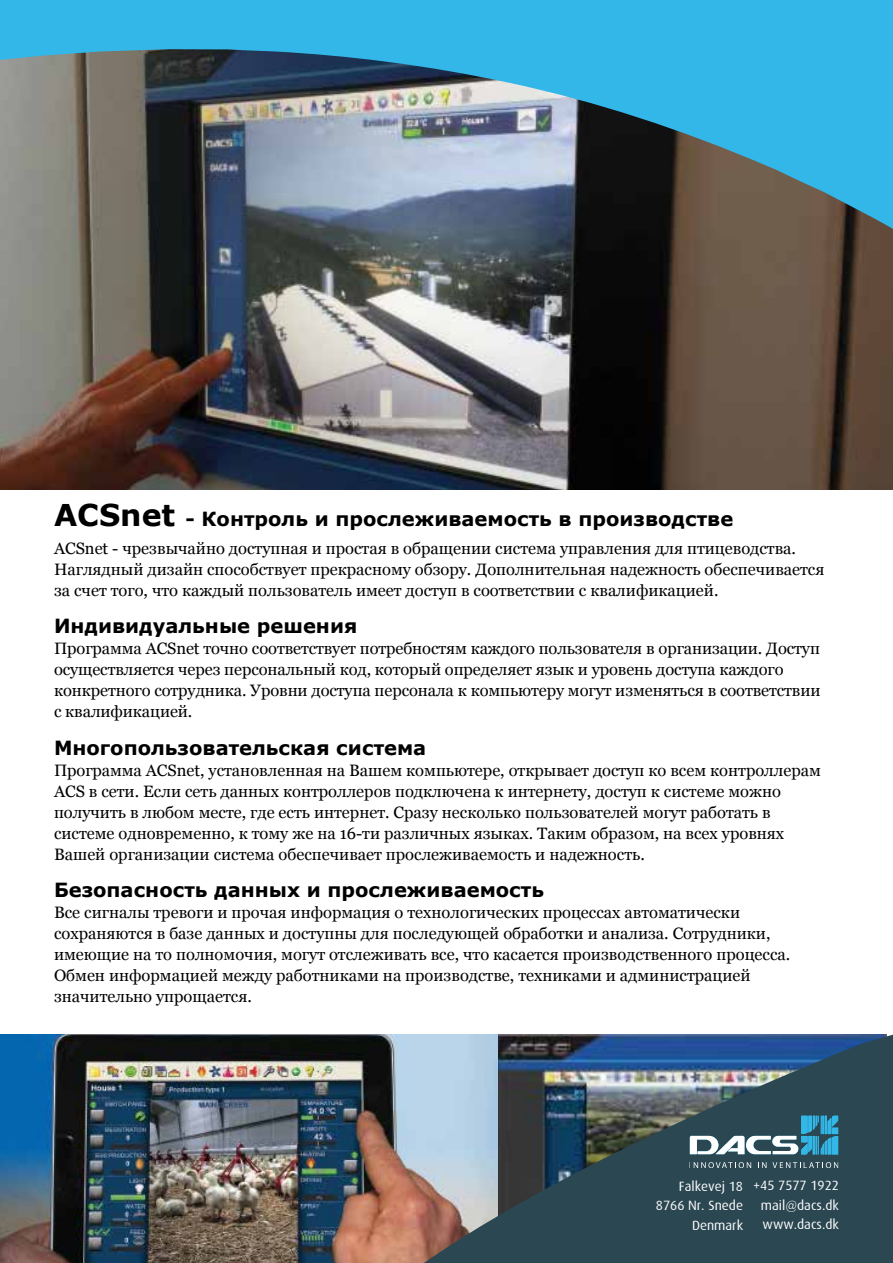
<style>
.page{position:relative;width:893px;height:1263px;background:#fff}
.page>*{position:absolute;margin:0;border:0;box-sizing:border-box;transform-origin:0 0}
.t1{font:700 19.5px "Verdana";color:#000}
.t2{font:16.5px/21px "Georgia";color:#000}
.t3{font:13.5px/19.5px "Dax";color:#fff;text-align:right}
.s1{font-size:30px}
</style>
<div class="page">
<img style="left:0;top:415px;width:893px;height:75px">
<img style="left:0;top:1034px;width:268px;height:229px">
<img style="left:0;top:0;width:893px;height:415px">
<img style="left:268px;top:1034px;width:625px;height:229px">
<svg style="left:690px;top:1115px;width:148px;height:39px"></svg>
<svg style="left:690px;top:1162px;width:61px;height:6px"></svg>
<svg style="left:758px;top:1162px;width:8px;height:6px"></svg>
<svg style="left:772px;top:1162px;width:66px;height:6px"></svg>
<svg style="left:0;top:0;width:601px;height:90px;background:#3a98bd"></svg>
<p class="t1" style="left:54px;top:506px;width:681px"><span class="s1">ACSnet</span> - Контроль и прослеживаемость в производстве</p>
<p class="t2" style="left:54px;top:537px;width:772px">ACSnet - чрезвычайно доступная и простая в обращении система управления для птицеводства.<br>Наглядный дизайн способствует прекрасному обзору. Дополнительная надежность обеспечивается за счет того, что каждый пользователь имеет доступ в соответствии с квалификацией.</p>
<p class="t1" style="left:54px;top:613px;width:305px">Индивидуальные решения</p>
<p class="t2" style="left:54px;top:637px;width:768px">Программа ACSnet точно соответствует потребностям каждого пользователя в организации. Доступ осуществляется через персональный код, который определяет язык и уровень доступа каждого конкретного сотрудника. Уровни доступа персонала к компьютеру могут изменяться в соответствии с квалификацией.</p>
<p class="t1" style="left:54px;top:735px;width:374px">Многопользовательская система</p>
<p class="t2" style="left:54px;top:759px;width:768px">Программа ACSnet, установленная на Вашем компьютере, открывает доступ ко всем контроллерам ACS в сети. Если сеть данных контроллеров подключена к интернету, доступ к системе можно получить в любом месте, где есть интернет. Сразу несколько пользователей могут работать в системе одновременно, к тому же на 16-ти различных языках. Таким образом, на всех уровнях Вашей организации система обеспечивает прослеживаемость и надежность.</p>
<p class="t1" style="left:54px;top:877px;width:491px">Безопасность данных и прослеживаемость</p>
<p class="t2" style="left:54px;top:901px;width:738px">Все сигналы тревоги и прочая информация о технологических процессах автоматически сохраняются в базе данных и доступны для последующей обработки и анализа. Сотрудники, имеющие на то полномочия, могут отслеживать все, что касается производственного процесса.<br>Обмен информацией между работниками на производстве, техниками и администрацией значительно упрощается.</p>
<p class="t3" style="left:656px;top:1176px;width:89px">Falkevej 18<br>8766 Nr. Snede<br>Denmark</p>
<p class="t3" style="left:761px;top:1176px;width:80px;text-align:justify;text-indent:-8px">+45 7577 1922 mail@dacs.dk www.dacs.dk</p>
</div>
